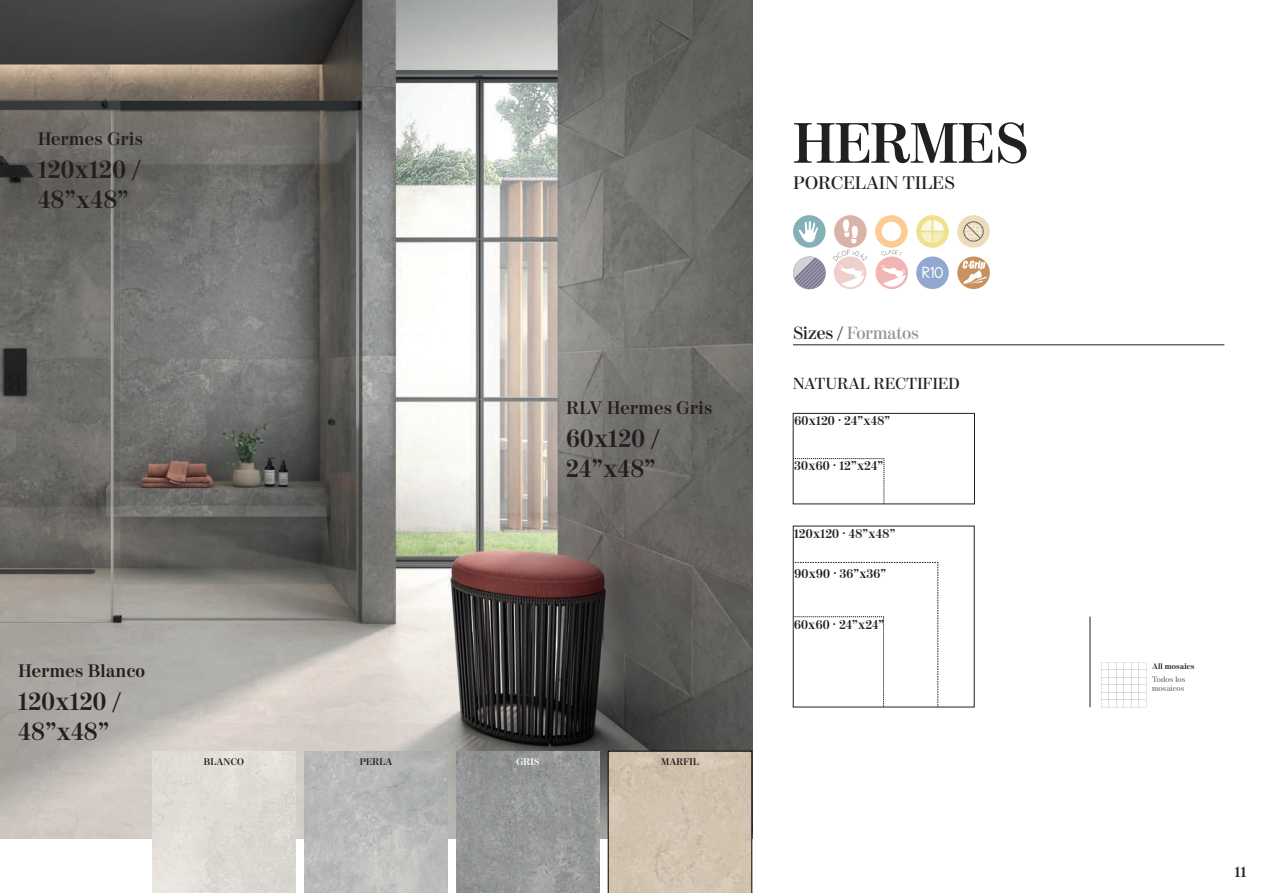
<style>
.page{position:relative;width:1263px;height:893px;background:#fff}
.page>*{position:absolute;margin:0;border:0;box-sizing:border-box;transform-origin:0 0}
.TITULO_COLECCION{font:700 56.55px "Moderno FB";color:#231f20}
.Tamaño_foto{font:700 24.9px/29.8px "Moderno FB";letter-spacing:.02em;color:#231f20}
.Texto_foto{font:700 18px "Moderno FB";letter-spacing:.02em;color:#231f20}
.Material_Coleccion{font:600 18px "Moderno FB";letter-spacing:.02em;color:#231f20}
.Formato-grafica{font:600 17.55px "Moderno FB";color:#939598}
.t1{font:16.35px "Cicle Gordita";color:#fff}
.Material_Colección_2{font:600 15.9px "Moderno FB";letter-spacing:.02em;color:#231f20}
.t2{font:700 15px "Moderno FB";color:#231f20}
.Tamaño_piezas{font:700 12.75px "Moderno FB";letter-spacing:.02em;color:#231f20}
.Nombres_colores{font:700 9.6px "Moderno FB";letter-spacing:.02em;color:#231f20}
.Nombres_colores-2{font:700 9.6px "Moderno FB";color:#fff}
.Tamaño_piezas-2{font:700 7.95px/12.8px "Moderno FB";letter-spacing:.02em;color:#231f20}
.Tamaño_piezas-3{font:300 7.95px "Moderno FB";letter-spacing:.02em;color:#3e3e3f}
.s1{color:#231f20}
.s2{font-weight:300;color:#3e3e3f}
</style>
<div class="page">
<img style="left:0;top:0;width:752px;height:839px">
<img style="left:152px;top:751px;width:144px;height:142px">
<img style="left:304px;top:751px;width:144px;height:142px">
<img style="left:456px;top:751px;width:144px;height:142px">
<svg style="left:608px;top:751px;width:144px;height:142px;background:#cdc0ac"></svg>
<svg style="left:1101px;top:662px;width:45px;height:45px"></svg>
<hr style="left:1090px;top:616px;width:1px;height:91px;background:#231f20">
<div style="left:793px;top:413px;width:182px;height:91px;border:1px solid #231f20"></div>
<svg style="left:792px;top:562px;width:146px;height:146px"></svg>
<svg style="left:793px;top:458px;width:92px;height:46px"></svg>
<div style="left:916px;top:215px;width:33px;height:33px;background:#f0e08c;border-radius:50%"></div>
<svg style="left:921px;top:220px;width:23px;height:23px"></svg>
<div style="left:875px;top:215px;width:33px;height:33px;background:#fdcc93;border-radius:50%"></div>
<div style="left:882px;top:222px;width:19px;height:19px;background:#fff;border-radius:50%"></div>
<div style="left:834px;top:215px;width:33px;height:33px;background:#d9b3a7;border-radius:50%"></div>
<svg style="left:843px;top:219px;width:15px;height:25px"></svg>
<div style="left:957px;top:215px;width:33px;height:33px;background:#ecdcb9;border-radius:50%"></div>
<svg style="left:963px;top:221px;width:21px;height:21px"></svg>
<div style="left:793px;top:215px;width:33px;height:33px;background:#85b1b6;border-radius:50%"></div>
<svg style="left:798px;top:221px;width:20px;height:22px"></svg>
<div style="left:834px;top:256px;width:32px;height:33px;background:#efcfcd;border-radius:50%"></div>
<svg style="left:833px;top:250px;width:34px;height:37px"></svg>
<div style="left:875px;top:256px;width:33px;height:33px;background:#f1b5b4;border-radius:50%"></div>
<svg style="left:880px;top:265px;width:25px;height:22px"></svg>
<svg style="left:881px;top:250px;width:21px;height:6px"></svg>
<svg style="left:957px;top:256px;width:33px;height:33px"></svg>
<svg style="left:962px;top:261px;width:24px;height:23px"></svg>
<svg style="left:793px;top:256px;width:33px;height:33px"></svg>
<div style="left:916px;top:256px;width:33px;height:33px;background:#93a8cf;border-radius:50%"></div>
<hr style="left:793px;top:344px;width:431px;height:1px;background:#231f20">
<p class="Texto_foto" style="left:38px;top:129px;width:106px">Hermes Gris</p>
<p class="Tamaño_foto" style="left:38px;top:156px;width:104px">120x120 /<br>48”x48”</p>
<p class="Texto_foto" style="left:566px;top:398px;width:147px">RLV Hermes Gris</p>
<p class="Tamaño_foto" style="left:566px;top:425px;width:95px">60x120 /<br>24”x48”</p>
<p class="Texto_foto" style="left:19px;top:660px;width:128px">Hermes Blanco</p>
<p class="Tamaño_foto" style="left:19px;top:687px;width:104px">120x120 /<br>48”x48”</p>
<p class="Nombres_colores" style="left:204px;top:756px;width:42px">BLANCO</p>
<p class="Nombres_colores" style="left:360px;top:756px;width:34px">PERLA</p>
<p class="Nombres_colores-2" style="left:516px;top:756px;width:25px">GRIS</p>
<p class="Nombres_colores" style="left:661px;top:756px;width:39px">MARFIL</p>
<p class="TITULO_COLECCION" style="left:793px;top:112px;width:236px">HERMES</p>
<p class="Material_Coleccion" style="left:793px;top:173px;width:163px">PORCELAIN TILES</p>
<p class="t1" style="left:922px;top:264px;width:23px">R10</p>
<p class="Formato-grafica" style="left:793px;top:323px;width:128px"><span class="s1">Sizes /</span> Formatos</p>
<p class="Material_Colección_2" style="left:793px;top:374px;width:168px">NATURAL RECTIFIED</p>
<p class="Tamaño_piezas" style="left:794px;top:414px;width:97px">60x120 · 24”x48”</p>
<p class="Tamaño_piezas" style="left:794px;top:459px;width:90px">30x60 · 12”x24”</p>
<p class="Tamaño_piezas" style="left:794px;top:527px;width:103px">120x120 · 48”x48”</p>
<p class="Tamaño_piezas" style="left:794px;top:566px;width:93px">90x90 · 36”x36”</p>
<p class="Tamaño_piezas" style="left:794px;top:617px;width:92px">60x60 · 24”x24”</p>
<p class="Tamaño_piezas-2" style="left:1152px;top:660px;width:44px">All mosaics<br><span class="s2">Todos los</span></p>
<p class="Tamaño_piezas-3" style="left:1152px;top:684px;width:34px">mosaicos</p>
<p class="t2" style="left:1235px;top:863px;width:13px">11</p>
</div>
